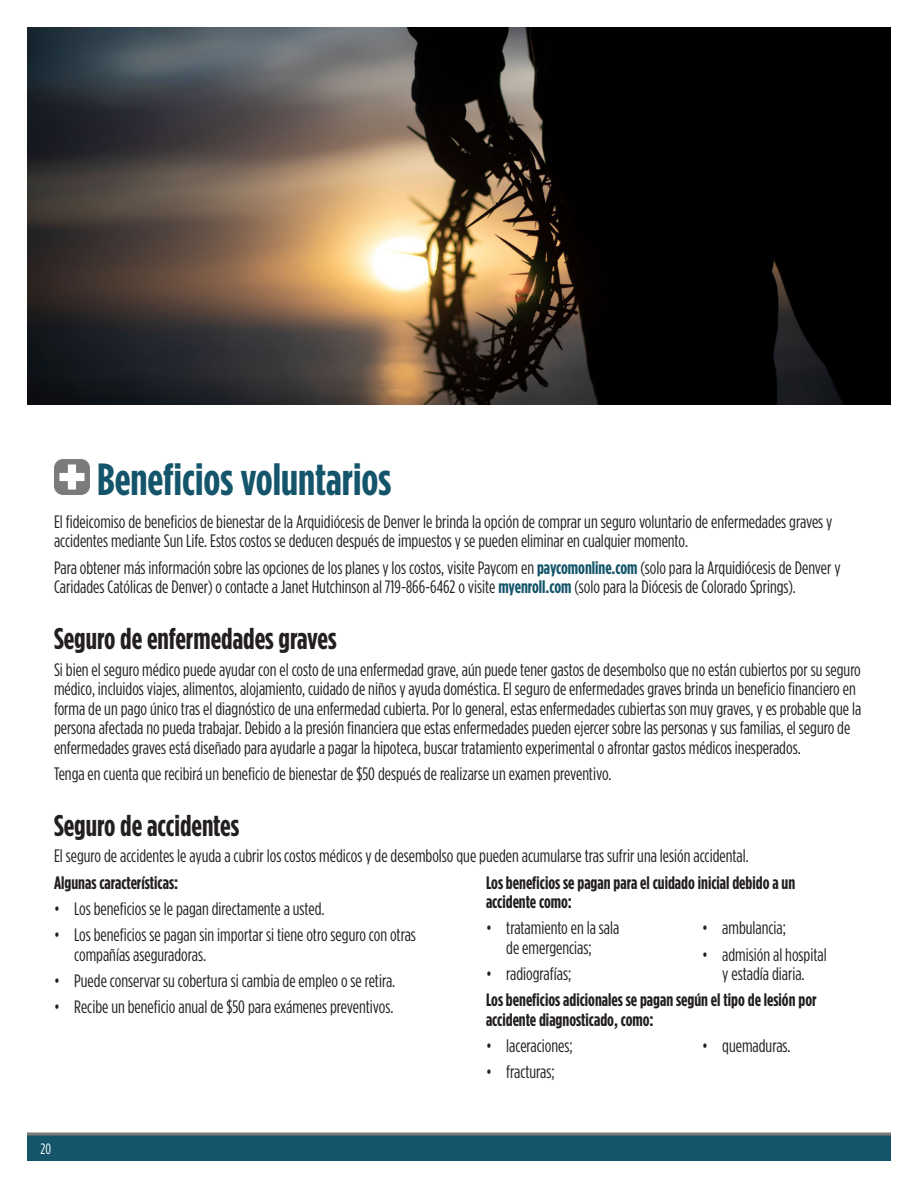
<style>
.page{position:relative;width:918px;height:1188px;background:#fff}
.page>*{position:absolute;margin:0;border:0;box-sizing:border-box;transform-origin:0 0}
.Section_Title{font:700 45px "Gotham Condensed";color:#14556b}
.Subhead{font:700 30px "Gotham Condensed";color:#231f20}
.Body{font:18px/19.5px "Gotham Condensed";color:#231f20}
.Body-2{font:700 18px/19.5px "Gotham Condensed";color:#231f20}
.t1{font:15px "Gotham Condensed";color:#fff}
.s1{font-weight:700;color:#14556b}
</style>
<div class="page">
<div style="left:27px;top:1134px;width:864px;height:27px;background:#14556b"></div>
<svg style="left:27px;top:1132px;width:864px;height:4px;background:#7e8687"></svg>
<div style="left:54px;top:459px;width:36px;height:36px;background:#7b7b79;border-radius:9px"></div>
<div style="left:68px;top:464px;width:8px;height:26px;background:#fff"></div>
<div style="left:59px;top:473px;width:26px;height:8px;background:#fff"></div>
<img style="left:27px;top:27px;width:864px;height:378px">
<p class="Section_Title" style="left:97px;top:453px;width:296px">Beneficios voluntarios</p>
<p class="Body" style="left:54px;top:512px;width:780px">El fideicomiso de beneficios de bienestar de la Arquidiócesis de Denver le brinda la opción de comprar un seguro voluntario de enfermedades graves y accidentes mediante Sun Life. Estos costos se deducen después de impuestos y se pueden eliminar en cualquier momento.</p>
<p class="Body" style="left:54px;top:558px;width:788px">Para obtener más información sobre las opciones de los planes y los costos, visite Paycom en <span class="s1">paycomonline.com</span> (solo para la Arquidiócesis de Denver y<br>Caridades Católicas de Denver) o contacte a Janet Hutchinson al 719-866-6462 o visite <span class="s1">myenroll.com</span> (solo para la Diócesis de Colorado Springs).</p>
<p class="Subhead" style="left:54px;top:621px;width:284px">Seguro de enfermedades graves</p>
<p class="Body" style="left:54px;top:660px;width:809px">Si bien el seguro médico puede ayudar con el costo de una enfermedad grave, aún puede tener gastos de desembolso que no están cubiertos por su seguro médico, incluidos viajes, alimentos, alojamiento, cuidado de niños y ayuda doméstica. El seguro de enfermedades graves brinda un beneficio financiero en forma de un pago único tras el diagnóstico de una enfermedad cubierta. Por lo general, estas enfermedades cubiertas son muy graves, y es probable que la persona afectada no pueda trabajar. Debido a la presión financiera que estas enfermedades pueden ejercer sobre las personas y sus familias, el seguro de enfermedades graves está diseñado para ayudarle a pagar la hipoteca, buscar tratamiento experimental o afrontar gastos médicos inesperados.</p>
<p class="Body" style="left:54px;top:764px;width:559px">Tenga en cuenta que recibirá un beneficio de bienestar de $50 después de realizarse un examen preventivo.</p>
<p class="Subhead" style="left:54px;top:808px;width:187px">Seguro de accidentes</p>
<p class="Body" style="left:54px;top:846px;width:696px">El seguro de accidentes le ayuda a cubrir los costos médicos y de desembolso que pueden acumularse tras sufrir una lesión accidental.</p>
<p class="Body-2" style="left:54px;top:873px;width:126px">Algunas características:</p>
<p class="Body" style="left:54px;top:899px;width:272px">• Los beneficios se le pagan directamente a usted.</p>
<p class="Body" style="left:74px;top:925px;width:343px;text-indent:-20px">• Los beneficios se pagan sin importar si tiene otro seguro con otras compañías aseguradoras.</p>
<p class="Body" style="left:54px;top:971px;width:343px">• Puede conservar su cobertura si cambia de empleo o se retira.</p>
<p class="Body" style="left:54px;top:997px;width:341px">• Recibe un beneficio anual de $50 para exámenes preventivos.</p>
<p class="Body-2" style="left:486px;top:873px;width:311px">Los beneficios se pagan para el cuidado inicial debido a un accidente como:</p>
<p class="Body" style="left:486px;top:918px;width:135px;text-align:center">• tratamiento en la sala de emergencias;</p>
<p class="Body" style="left:486px;top:964px;width:87px">• radiografías;</p>
<p class="Body" style="left:702px;top:918px;width:86px">• ambulancia;</p>
<p class="Body" style="left:702px;top:945px;width:126px;text-align:center">• admisión al hospital y estadía diaria.</p>
<p class="Body-2" style="left:486px;top:990px;width:332px">Los beneficios adicionales se pagan según el tipo de lesión por accidente diagnosticado, como:</p>
<p class="Body" style="left:486px;top:1036px;width:88px">• laceraciones;</p>
<p class="Body" style="left:486px;top:1062px;width:70px">• fracturas;</p>
<p class="Body" style="left:702px;top:1036px;width:90px">• quemaduras.</p>
<p class="t1" style="left:40px;top:1140px;width:12px">20</p>
</div>
